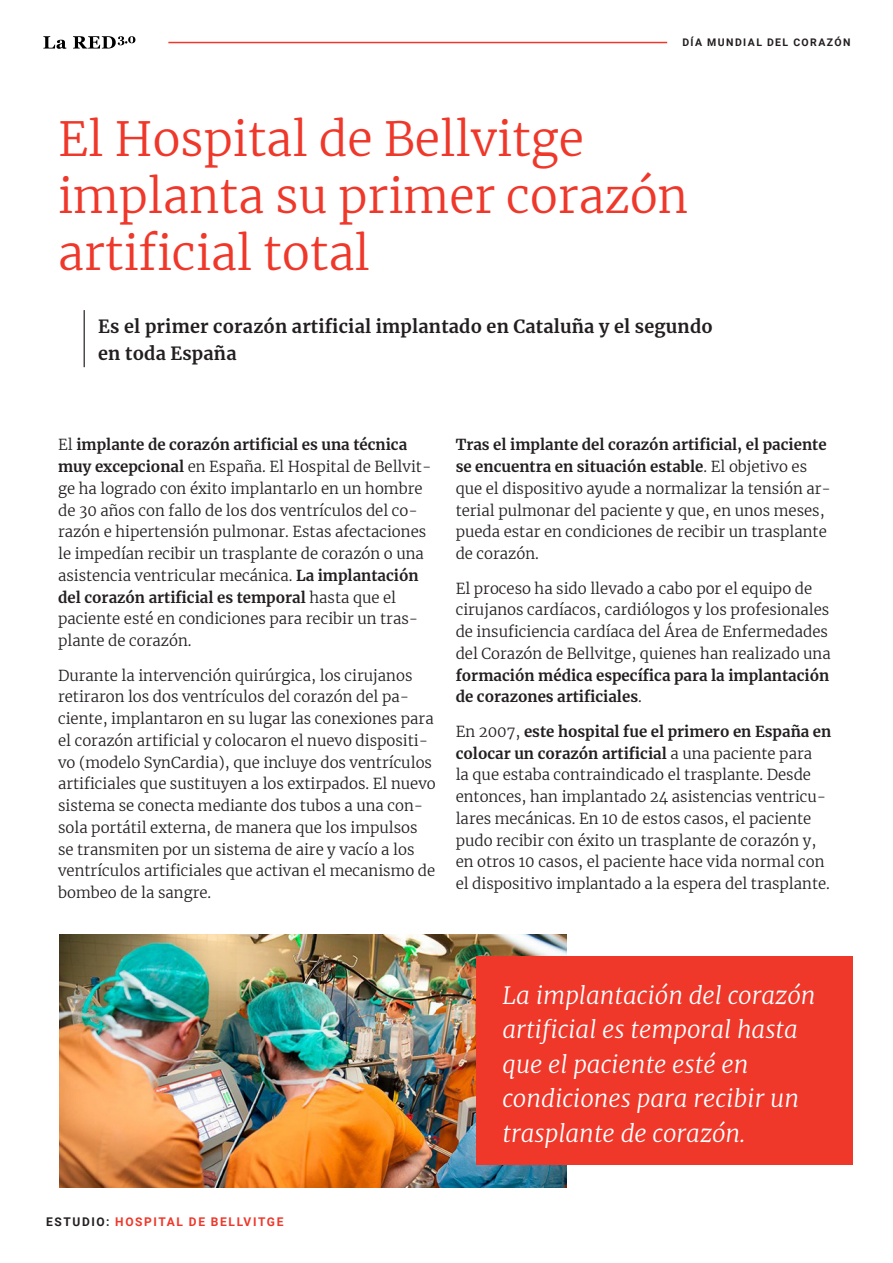
<style>
.page{position:relative;width:893px;height:1263px;background:#fff}
.page>*{position:absolute;margin:0;border:0;box-sizing:border-box;transform-origin:0 0}
.t1{font:300 46.5px/57px "Merriweather";color:#ef372a}
.t2{font:italic 300 24px/34.5px "Merriweather";color:#fff}
.t3{font:700 18px/27px "Merriweather";letter-spacing:.01em;color:#231f20}
.t4{font:300 15px/21.8px "Merriweather";color:#231f20}
.t5{font:700 12px "Roboto";letter-spacing:.135em;color:#ef372a}
.t6{font:700 10.5px "Roboto";letter-spacing:.135em;color:#231f20}
.s1{font-weight:700}
.s2{color:#231f20}
</style>
<div class="page">
<hr style="left:168px;top:42px;width:499px;height:1px;background:#ef372a">
<svg style="left:43px;top:36px;width:92px;height:13px"></svg>
<img style="left:60px;top:934px;width:507px;height:253px">
<div style="left:476px;top:956px;width:377px;height:209px;background:#ef372a"></div>
<hr style="left:84px;top:310px;width:1px;height:57px;background:#231f20">
<p class="t6" style="left:682px;top:35px;width:170px">DÍA MUNDIAL DEL CORAZÓN</p>
<p class="t1" style="left:58px;top:110px;width:632px">El Hospital de Bellvitge implanta su primer corazón artificial total</p>
<p class="t3" style="left:98px;top:312px;width:616px">Es el primer corazón artificial implantado en Cataluña y el segundo en toda España</p>
<p class="t4" style="left:58px;top:434px;width:375px">El <span class="s1">implante de corazón artificial es una técnica muy excepcional</span> en España. El Hospital de Bellvit&shy;ge ha logrado con éxito implantarlo en un hombre de 30 años con fallo de los dos ventrículos del co&shy;razón e hipertensión pulmonar. Estas afectaciones le impedían recibir un trasplante de corazón o una asistencia ventricular mecánica. <span class="s1">La implantación del corazón artificial es temporal</span> hasta que el paciente esté en condiciones para recibir un tras&shy;plante de corazón.</p>
<p class="t4" style="left:58px;top:664px;width:379px">Durante la intervención quirúrgica, los cirujanos retiraron los dos ventrículos del corazón del pa&shy;ciente, implantaron en su lugar las conexiones para el corazón artificial y colocaron el nuevo dispositi&shy;vo (modelo SynCardia), que incluye dos ventrículos artificiales que sustituyen a los extirpados. El nuevo sistema se conecta mediante dos tubos a una con&shy;sola portátil externa, de manera que los impulsos se transmiten por un sistema de aire y vacío a los ventrículos artificiales que activan el mecanismo de bombeo de la sangre.</p>
<p class="t4" style="left:456px;top:434px;width:377px"><span class="s1">Tras el implante del corazón artificial, el paciente se encuentra en situación estable</span>. El objetivo es que el dispositivo ayude a normalizar la tensión ar&shy;terial pulmonar del paciente y que, en unos meses, pueda estar en condiciones de recibir un trasplante de corazón.</p>
<p class="t4" style="left:456px;top:577px;width:376px">El proceso ha sido llevado a cabo por el equipo de cirujanos cardíacos, cardiólogos y los profesionales de insuficiencia cardíaca del Área de Enfermedades del Corazón de Bellvitge, quienes han realizado una <span class="s1">formación médica específica para la implantación de corazones artificiales</span>.</p>
<p class="t4" style="left:456px;top:720px;width:377px">En 2007, <span class="s1">este hospital fue el primero en España en colocar un corazón artificial</span> a una paciente para<br>la que estaba contraindicado el trasplante. Desde entonces, han implantado 24 asistencias ventricu&shy;lares mecánicas. En 10 de estos casos, el paciente pudo recibir con éxito un trasplante de corazón y, en otros 10 casos, el paciente hace vida normal con el dispositivo implantado a la espera del trasplante.</p>
<p class="t5" style="left:46px;top:1213px;width:239px"><span class="s2">ESTUDIO:</span> HOSPITAL DE BELLVITGE</p>
<p class="t2" style="left:502px;top:977px;width:315px">La implantación del corazón artificial es temporal hasta que el paciente esté en condiciones para recibir un trasplante de corazón.</p>
</div>
